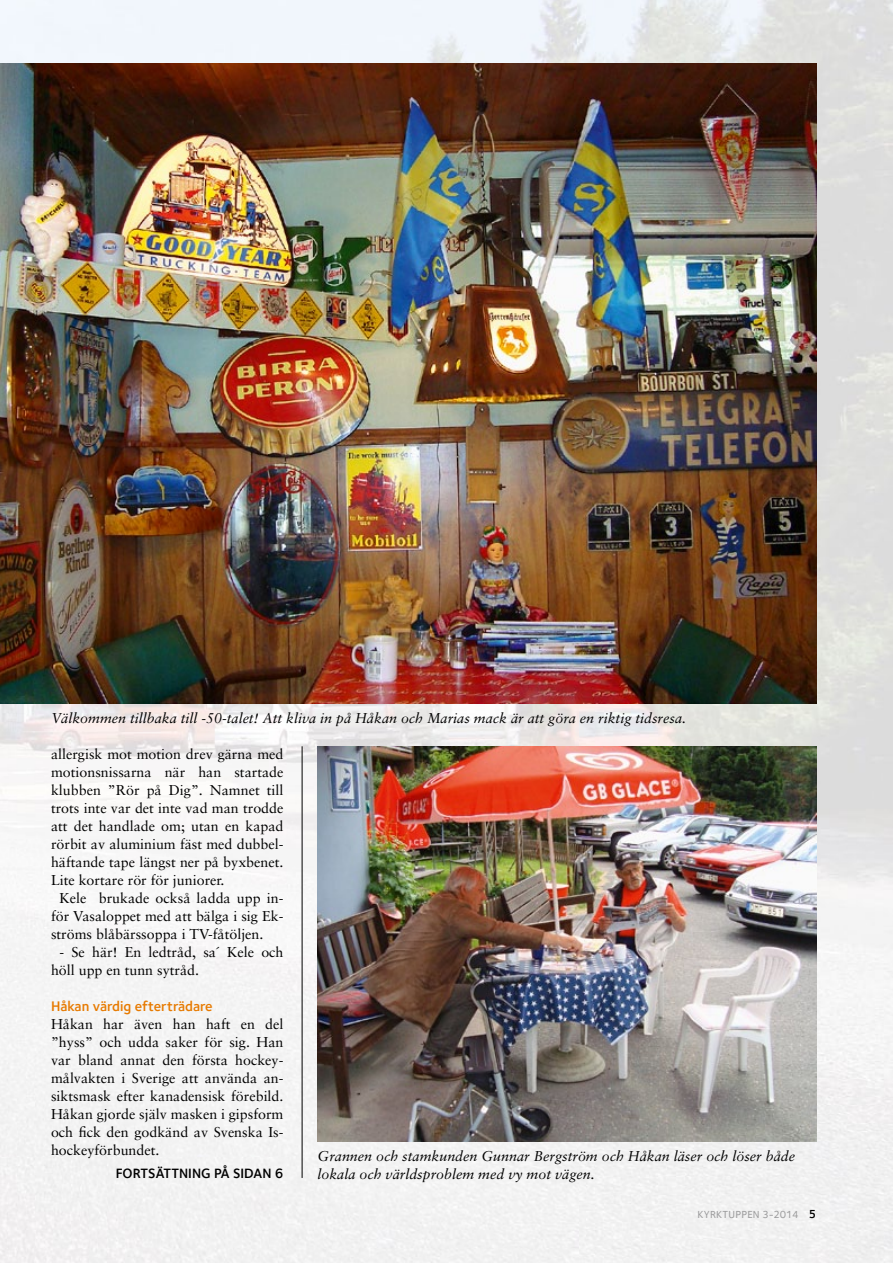
<style>
.page{position:relative;width:893px;height:1263px;background:#fff}
.page>*{position:absolute;margin:0;border:0;box-sizing:border-box;transform-origin:0 0}
.t1{font:14.25px/18px "Sabon";color:#000}
.t2{font:italic 14.25px/18px "Sabon";color:#000}
.t3{font:600 14.25px "Foundry Sterling";color:#e77a00}
.t4{font:600 13.95px "Foundry Sterling";color:#000}
.t5{font:500 10.5px "Foundry Sterling";letter-spacing:.02em;color:#9c9c9d}
.s1{font-weight:600;font-size:12px;color:#000}
</style>
<div class="page">
<img style="left:0;top:0;width:578px;height:64px">
<img style="left:578px;top:0;width:315px;height:1263px">
<img style="left:0;top:704px;width:579px;height:559px">
<img style="left:0;top:64px;width:816px;height:640px">
<img style="left:317px;top:747px;width:499px;height:395px">
<hr style="left:302px;top:746px;width:1px;height:432px;background:#000">
<p class="t2" style="left:51px;top:709px;width:637px">Välkommen tillbaka till -50-talet! Att kliva in på Håkan och Marias mack är att göra en riktig tidsresa.</p>
<p class="t1" style="left:51px;top:745px;width:234px">allergisk mot motion drev gärna med</p>
<p class="t1" style="left:51px;top:763px;width:234px">motionsnissarna när han startade</p>
<p class="t1" style="left:51px;top:781px;width:234px">klubben ”Rör på Dig”. Namnet till</p>
<p class="t1" style="left:51px;top:799px;width:234px">trots inte var det inte vad man trodde</p>
<p class="t1" style="left:51px;top:817px;width:234px">att det handlade om; utan en kapad</p>
<p class="t1" style="left:51px;top:835px;width:234px">rörbit av aluminium fäst med dubbel-</p>
<p class="t1" style="left:51px;top:853px;width:234px">häftande tape längst ner på byxbenet.</p>
<p class="t1" style="left:51px;top:871px;width:175px">Lite kortare rör för juniorer.</p>
<p class="t1" style="left:60px;top:889px;width:225px">Kele brukade också ladda upp in-</p>
<p class="t1" style="left:51px;top:907px;width:234px">för Vasaloppet med att bälga i sig Ek-</p>
<p class="t1" style="left:51px;top:925px;width:214px">ströms blåbärssoppa i TV-fåtöljen.</p>
<p class="t1" style="left:51px;top:943px;width:234px;text-indent:9px">- Se här! En ledtråd, sa´ Kele och höll upp en tunn sytråd.</p>
<p class="t3" style="left:51px;top:997px;width:163px">Håkan värdig efterträdare</p>
<p class="t1" style="left:51px;top:1014px;width:234px;text-align:justify">Håkan har även han haft en del ”hyss” och udda saker för sig. Han var bland annat den första hockey&shy;målvakten i Sverige att använda an&shy;siktsmask efter kanadensisk förebild.<br>Håkan gjorde själv masken i gipsform och fick den godkänd av Svenska Is&shy;hockeyförbundet.</p>
<p class="t4" style="left:116px;top:1165px;width:169px">fortSättning pÅ Sidan 6</p>
<p class="t2" style="left:317px;top:1147px;width:479px">Grannen och stamkunden Gunnar Bergström och Håkan läser och löser både lokala och världsproblem med vy mot vägen.</p>
<p class="t5" style="left:697px;top:1209px;width:120px">KYRKTUPPEN 3-2014 <span class="s1">5</span></p>
</div>
